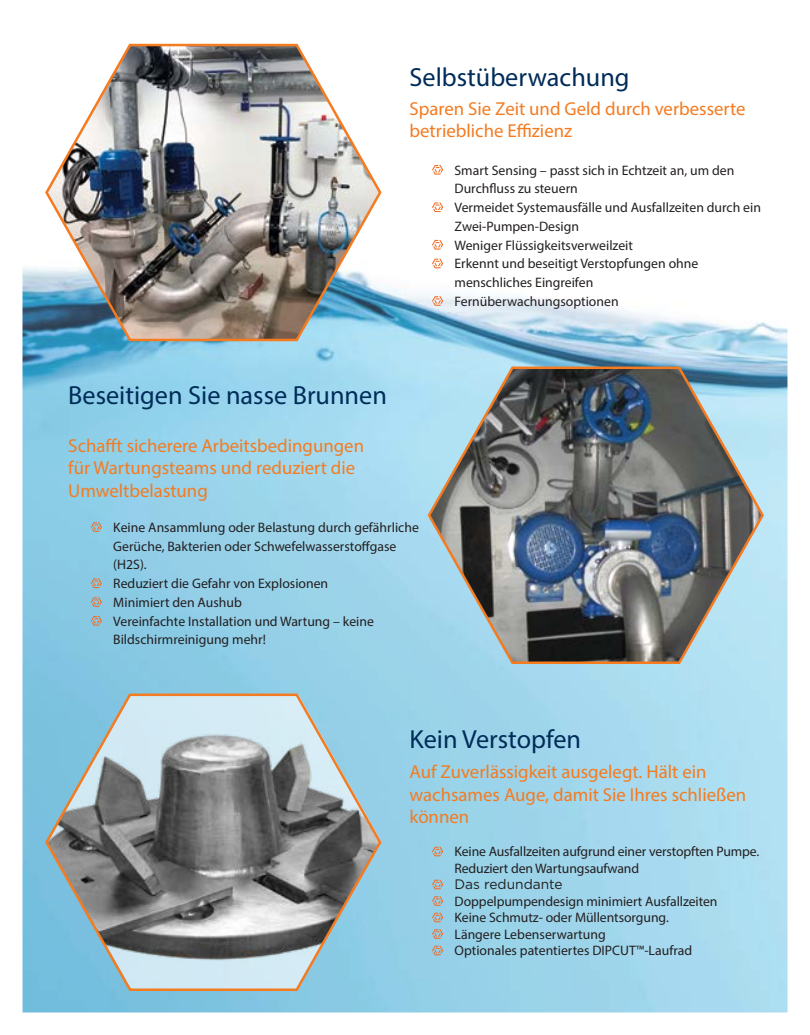
<style>
.page{position:relative;width:810px;height:1035px;background:#fff}
.page>*{position:absolute;margin:0;border:0;box-sizing:border-box;transform-origin:0 0}
.t1{font:26.25px "Myriad Pro";color:#002c59}
.t2{font:18.75px/22.5px "Myriad Pro";color:#f47b21}
.t3{font:13.75px/18.8px "Myriad Pro";color:#231f20}
.t4{font:13.75px "Gotham";color:#231f20}
</style>
<div class="page">
<img style="left:22px;top:164px;width:766px;height:848px">
<img style="left:426px;top:364px;width:339px;height:301px">
<img style="left:44px;top:43px;width:339px;height:299px">
<svg style="left:44px;top:691px;width:339px;height:301px"></svg>
<svg style="left:432px;top:165px;width:11px;height:10px"></svg>
<svg style="left:432px;top:202px;width:11px;height:10px"></svg>
<svg style="left:432px;top:240px;width:11px;height:10px"></svg>
<svg style="left:432px;top:259px;width:11px;height:9px"></svg>
<svg style="left:432px;top:296px;width:11px;height:10px"></svg>
<svg style="left:91px;top:522px;width:11px;height:10px"></svg>
<svg style="left:91px;top:578px;width:11px;height:10px"></svg>
<svg style="left:91px;top:597px;width:11px;height:10px"></svg>
<svg style="left:91px;top:616px;width:11px;height:10px"></svg>
<svg style="left:432px;top:847px;width:11px;height:9px"></svg>
<svg style="left:432px;top:880px;width:11px;height:9px"></svg>
<svg style="left:432px;top:896px;width:11px;height:10px"></svg>
<svg style="left:432px;top:913px;width:11px;height:9px"></svg>
<svg style="left:432px;top:929px;width:11px;height:10px"></svg>
<svg style="left:432px;top:946px;width:11px;height:9px"></svg>
<p class="t1" style="left:409px;top:61px;width:222px">Selbstüberwachung</p>
<p class="t2" style="left:410px;top:97px;width:338px">Sparen Sie Zeit und Geld durch verbesserte betriebliche Effizienz</p>
<p class="t3" style="left:455px;top:160px;width:281px">Smart Sensing – passt sich in Echtzeit an, um den<br>Durchfluss zu steuern</p>
<p class="t3" style="left:455px;top:198px;width:308px">Vermeidet Systemausfälle und Ausfallzeiten durch ein<br>Zwei-Pumpen-Design</p>
<p class="t3" style="left:455px;top:235px;width:180px">Weniger Flüssigkeitsverweilzeit</p>
<p class="t3" style="left:455px;top:254px;width:245px">Erkennt und beseitigt Verstopfungen ohne menschliches Eingreifen</p>
<p class="t3" style="left:455px;top:292px;width:166px">Fernüberwachungsoptionen</p>
<p class="t1" style="left:68px;top:379px;width:320px">Beseitigen Sie nasse Brunnen</p>
<p class="t2" style="left:68px;top:434px;width:297px">Schafft sicherere Arbeitsbedingungen für Wartungsteams und reduziert die<br>Umweltbelastung</p>
<p class="t3" style="left:113px;top:518px;width:307px">Keine Ansammlung oder Belastung durch gefährliche<br>Gerüche, Bakterien oder Schwefelwasserstoffgase (H2S).</p>
<p class="t3" style="left:113px;top:574px;width:216px">Reduziert die Gefahr von Explosionen</p>
<p class="t3" style="left:113px;top:593px;width:130px">Minimiert den Aushub</p>
<p class="t3" style="left:113px;top:611px;width:262px">Vereinfachte Installation und Wartung – keine<br>Bildschirmreinigung mehr!</p>
<p class="t1" style="left:410px;top:723px;width:173px">Kein Verstopfen</p>
<p class="t2" style="left:410px;top:761px;width:338px">Auf Zuverlässigkeit ausgelegt. Hält ein wachsames Auge, damit Sie Ihres schließen können</p>
<p class="t3" style="left:455px;top:843px;width:306px;line-height:16.5px">Keine Ausfallzeiten aufgrund einer verstopften Pumpe.<br>Reduziert den Wartungsaufwand</p>
<p class="t4" style="left:455px;top:877px;width:110px">Das redundante</p>
<p class="t3" style="left:455px;top:892px;width:265px">Doppelpumpendesign minimiert Ausfallzeiten</p>
<p class="t3" style="left:455px;top:908px;width:216px">Keine Schmutz- oder Müllentsorgung.</p>
<p class="t3" style="left:455px;top:925px;width:153px">Längere Lebenserwartung</p>
<p class="t3" style="left:455px;top:941px;width:239px">Optionales patentiertes DIPCUT™-Laufrad</p>
</div>
